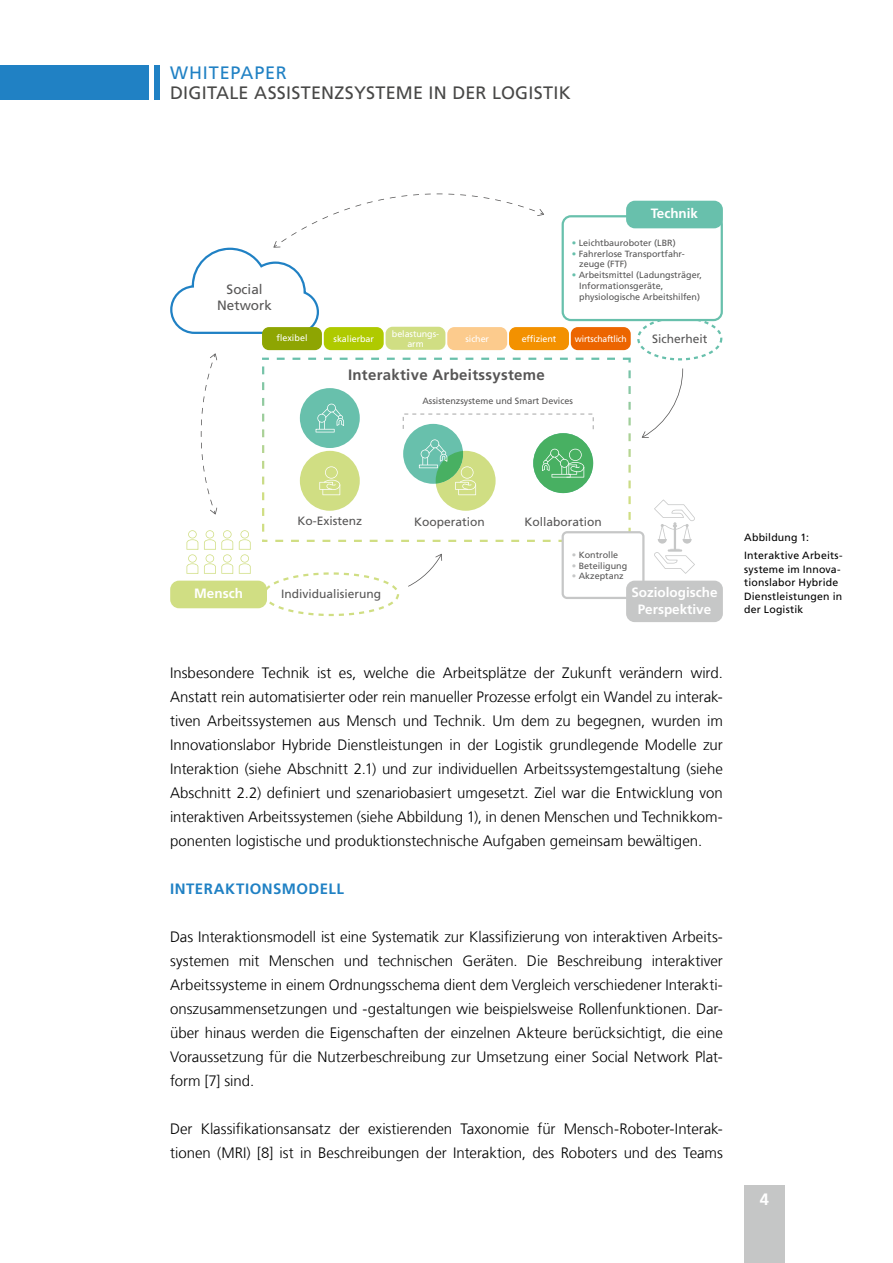
<style>
.page{position:relative;width:893px;height:1263px;background:#fff}
.page>*{position:absolute;margin:0;border:0;box-sizing:border-box;transform-origin:0 0}
.t1{font:18px "Frutiger LT Com";letter-spacing:.015em;color:#484847}
.t2{font:18px "Frutiger LT Com";letter-spacing:.045em;color:#2081c4}
.t3{font:700 16.5px "Frutiger LT Com";color:#fff}
.t4{font:300 15px/24px "Frutiger LT Com";color:#000;text-align:justify}
.t5{font:700 15px "Frutiger LT Com";letter-spacing:.02em;color:#575656}
.t6{font:700 15px "Frutiger LT Com";letter-spacing:.03em;color:#2081c4}
.t7{font:700 13.5px/16.2px "Frutiger LT Com";color:#fff;text-align:center}
.t8{font:13.5px/16.2px "Frutiger LT Com";color:#575656;text-align:center}
.t9{font:12px "Frutiger LT Com";color:#575656}
.t10{font:10.5px/13.5px "Frutiger LT Com";letter-spacing:.02em;color:#000}
.t11{font:9px/10.8px "Frutiger LT Com";color:#575656}
.t12{font:9px/9.8px "Frutiger LT Com";letter-spacing:-.01em;color:#fff;text-align:center}
.t13{font:9px "Frutiger LT Com";letter-spacing:-.01em;color:#fff;scale:.95 1}
.s1{color:#68c0ac}
.s2{color:#c6c7c7}
</style>
<div class="page">
<div style="left:744px;top:1185px;width:40px;height:78px;background:#c5c6c6"></div>
<div style="left:154px;top:65px;width:5px;height:35px;background:#2081c4"></div>
<div style="left:0;top:65px;width:149px;height:35px;background:#2081c4"></div>
<svg style="left:262px;top:358px;width:369px;height:184px"></svg>
<svg style="left:562px;top:531px;width:82px;height:68px"></svg>
<div style="left:626px;top:581px;width:97px;height:41px;background:#c6c7c7;border-radius:9px"></div>
<svg style="left:187px;top:530px;width:11px;height:44px"></svg>
<svg style="left:239px;top:530px;width:12px;height:44px"></svg>
<svg style="left:204px;top:530px;width:29px;height:44px"></svg>
<svg style="left:201px;top:353px;width:16px;height:161px"></svg>
<div style="left:170px;top:581px;width:97px;height:27px;background:#d0de83;border-radius:9px"></div>
<svg style="left:170px;top:194px;width:374px;height:140px"></svg>
<svg style="left:263px;top:572px;width:136px;height:44px"></svg>
<svg style="left:562px;top:215px;width:161px;height:145px"></svg>
<div style="left:626px;top:201px;width:97px;height:27px;background:#68c0ac;border-radius:9px"></div>
<svg style="left:642px;top:368px;width:41px;height:70px"></svg>
<svg style="left:408px;top:554px;width:34px;height:33px"></svg>
<div style="left:447px;top:327px;width:60px;height:23px;background:#fccb8d;border-radius:7px"></div>
<div style="left:262px;top:327px;width:60px;height:23px;background:#8ea502;border-radius:7px"></div>
<div style="left:324px;top:327px;width:60px;height:23px;background:#afca00;border-radius:7px"></div>
<div style="left:509px;top:327px;width:60px;height:23px;background:#f39100;border-radius:7px"></div>
<div style="left:571px;top:327px;width:60px;height:23px;background:#ec6500;border-radius:7px"></div>
<div style="left:386px;top:327px;width:59px;height:23px;background:#d0de83;border-radius:7px"></div>
<hr style="left:674px;top:526px;width:2px;height:24px;background:#c6c7c7">
<svg style="left:654px;top:500px;width:41px;height:30px"></svg>
<svg style="left:659px;top:525px;width:4px;height:15px"></svg>
<svg style="left:662px;top:525px;width:4px;height:15px"></svg>
<svg style="left:654px;top:539px;width:41px;height:35px"></svg>
<svg style="left:683px;top:525px;width:4px;height:15px"></svg>
<svg style="left:687px;top:525px;width:4px;height:15px"></svg>
<svg style="left:403px;top:414px;width:191px;height:15px"></svg>
<div style="left:300px;top:388px;width:60px;height:60px;background:#68c0ac;border-radius:50%"></div>
<svg style="left:316px;top:404px;width:28px;height:28px"></svg>
<div style="left:300px;top:451px;width:60px;height:60px;background:#d0de83;border-radius:50%"></div>
<svg style="left:319px;top:466px;width:21px;height:29px"></svg>
<div style="left:533px;top:433px;width:60px;height:60px;background:#48b062;border-radius:50%"></div>
<div style="left:403px;top:424px;width:60px;height:60px;background:#68c0ac;border-radius:50%"></div>
<svg style="left:419px;top:439px;width:77px;height:72px"></svg>
<svg style="left:542px;top:449px;width:42px;height:28px"></svg>
<p class="t2" style="left:170px;top:62px;width:118px">WHITEPAPER</p>
<p class="t1" style="left:170px;top:82px;width:402px">DIGITALE ASSISTENZSYSTEME IN DER LOGISTIK</p>
<p class="t7" style="left:651px;top:206px;width:49px">Technik</p>
<p class="t8" style="left:217px;top:281px;width:56px">Social<br>Network</p>
<p class="t11" style="left:572px;top:237px;width:106px"><span class="s1">•</span> Leichtbauroboter (LBR)</p>
<p class="t11" style="left:579px;top:248px;width:107px;text-indent:-8px"><span class="s1">•</span> Fahrerlose Transportfahr&shy;zeuge (FTF)</p>
<p class="t11" style="left:579px;top:270px;width:124px;text-indent:-8px"><span class="s1">•</span> Arbeitsmittel (Ladungsträger,<br>Informationsgeräte, physiologische Arbeitshilfen)</p>
<p class="t12" style="left:392px;top:329px;width:49px">belastungs&shy;arm</p>
<p class="t5" style="left:348px;top:366px;width:198px">Interaktive Arbeitssysteme</p>
<p class="t12" style="left:276px;top:333px;width:33px">flexibel</p>
<p class="t12" style="left:334px;top:334px;width:42px">skalierbar</p>
<p class="t12" style="left:465px;top:334px;width:25px">sicher</p>
<p class="t12" style="left:522px;top:334px;width:36px">effizient</p>
<p class="t13" style="left:575px;top:334px;width:56px">wirtschaftlich</p>
<p class="t11" style="left:422px;top:396px;width:152px">Assistenzsysteme und Smart Devices</p>
<p class="t9" style="left:652px;top:331px;width:57px">Sicherheit</p>
<p class="t9" style="left:297px;top:514px;width:66px">Ko-Existenz</p>
<p class="t9" style="left:414px;top:515px;width:72px">Kooperation</p>
<p class="t9" style="left:524px;top:515px;width:79px">Kollaboration</p>
<p class="t7" style="left:194px;top:586px;width:50px">Mensch</p>
<p class="t9" style="left:281px;top:587px;width:102px">Individualisierung</p>
<p class="t11" style="left:572px;top:549px;width:48px"><span class="s2">•</span> Kontrolle</p>
<p class="t11" style="left:572px;top:560px;width:57px"><span class="s2">•</span> Beteiligung</p>
<p class="t11" style="left:572px;top:571px;width:54px"><span class="s2">•</span> Akzeptanz</p>
<p class="t7" style="left:631px;top:585px;width:88px">Soziologische<br>Perspektive</p>
<p class="t4" style="left:170px;top:661px;width:554px">Insbesondere Technik ist es, welche die Arbeitsplätze der Zukunft verändern wird.<br>Anstatt rein automatisierter oder rein manueller Prozesse erfolgt ein Wandel zu interak&shy;tiven Arbeitssystemen aus Mensch und Technik. Um dem zu begegnen, wurden im Innovationslabor Hybride Dienstleistungen in der Logistik grundlegende Modelle zur Interaktion (siehe Abschnitt 2.1) und zur individuellen Arbeitssystemgestaltung (siehe Abschnitt 2.2) definiert und szenariobasiert umgesetzt. Ziel war die Entwicklung von interaktiven Arbeitssystemen (siehe Abbildung 1), in denen Menschen und Technikkom&shy;ponenten logistische und produktionstechnische Aufgaben gemeinsam bewältigen.</p>
<p class="t6" style="left:170px;top:880px;width:175px">INTERAKTIONSMODELL</p>
<p class="t4" style="left:170px;top:925px;width:554px">Das Interaktionsmodell ist eine Systematik zur Klassifizierung von interaktiven Arbeits&shy;systemen mit Menschen und technischen Geräten. Die Beschreibung interaktiver Arbeitssysteme in einem Ordnungsschema dient dem Vergleich verschiedener Interakti&shy;onszusammensetzungen und -gestaltungen wie beispielsweise Rollenfunktionen. Dar&shy;über hinaus werden die Eigenschaften der einzelnen Akteure berücksichtigt, die eine Voraussetzung für die Nutzerbeschreibung zur Umsetzung einer Social Network Plat&shy;form [7] sind.</p>
<p class="t4" style="left:170px;top:1117px;width:554px">Der Klassifikationsansatz der existierenden Taxonomie für Mensch-Roboter-Interak&shy;tionen (MRI) [8] ist in Beschreibungen der Interaktion, des Roboters und des Teams</p>
<p class="t10" style="left:744px;top:529px;width:100px;line-height:17.7px">Abbildung 1:<br>Interaktive Arbeits-</p>
<p class="t10" style="left:744px;top:562px;width:99px">systeme im Innova&shy;tionslabor Hybride<br>Dienstleistungen in der Logistik</p>
<p class="t3" style="left:760px;top:1190px;width:11px">4</p>
</div>
